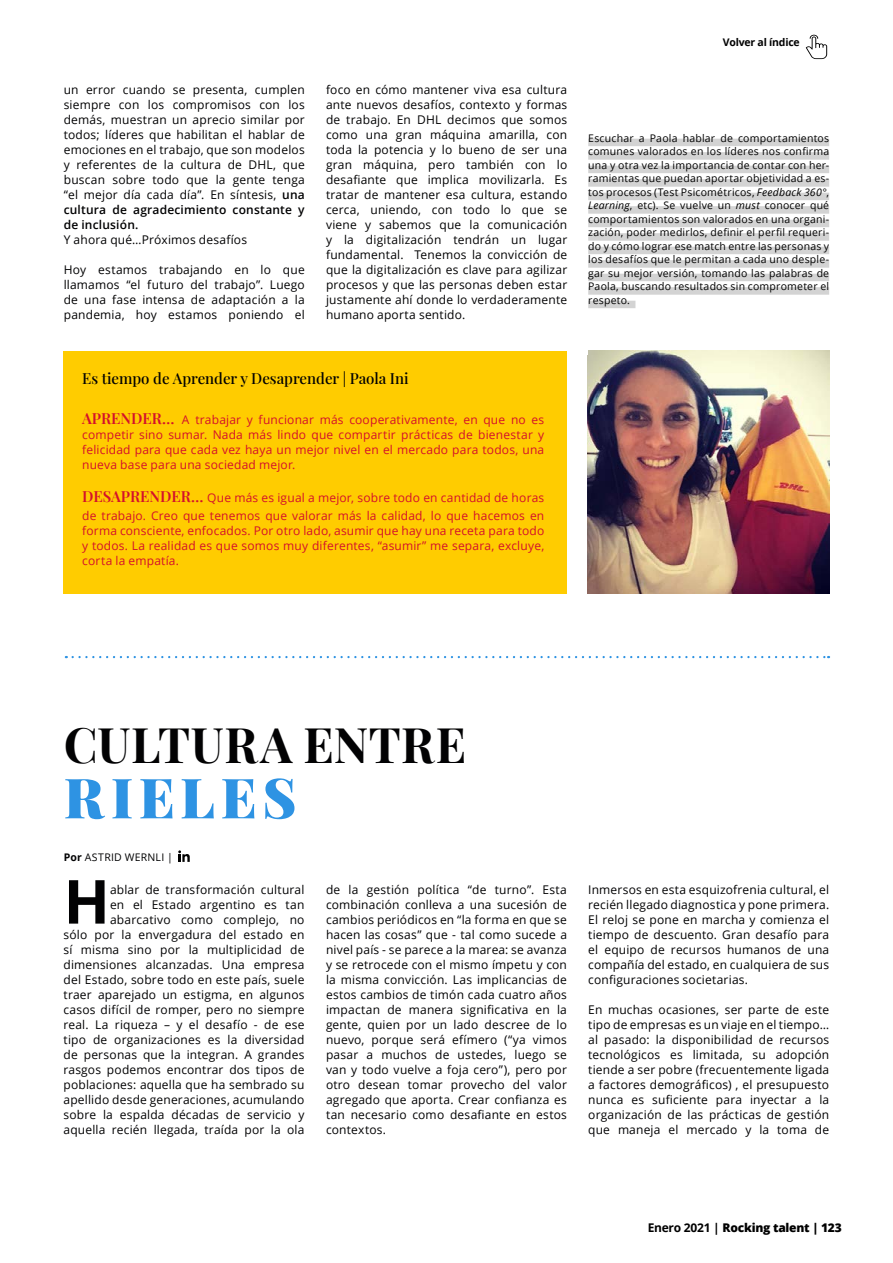
<style>
.page{position:relative;width:893px;height:1263px;background:#fff}
.page>*{position:absolute;margin:0;border:0;box-sizing:border-box;transform-origin:0 0}
.t1{font:700 60.75px "Open Sans";color:#020203}
.t2{font:900 55.5px "Playfair Display";letter-spacing:.1em;color:#2e93e3}
.t3{font:700 48px "Playfair Display";letter-spacing:.01em;color:#020203}
.t4{font:500 15px "Playfair Display";color:#020203}
.t5{font:12px/15px "Open Sans";letter-spacing:.015em;color:#020203;text-align:justify}
.t6{font:12px/15px "Open Sans";letter-spacing:.015em;color:#d4102b;text-align:justify}
.t7{font:800 12px "Open Sans";letter-spacing:-.02em;color:#000}
.t8{font:10.5px/13.5px "Open Sans";letter-spacing:.02em;color:#000;text-align:justify}
.t9{font:10.5px "Open Sans";letter-spacing:.03em;color:#020203}
.t10{font:700 10.5px "Open Sans";letter-spacing:-.02em;color:#000}
.s1{font-weight:600}
.s2{font-family:"Playfair Display";font-weight:600;font-size:15px}
.s3{font-style:italic}
.s4{font-weight:700}
</style>
<div class="page">
<img style="left:588px;top:351px;width:241px;height:242px">
<svg style="left:178px;top:850px;width:12px;height:12px"></svg>
<div style="left:588px;top:139px;width:241px;height:7px;background:#d3d3d3"></div>
<div style="left:588px;top:152px;width:241px;height:8px;background:#d3d3d3"></div>
<div style="left:588px;top:166px;width:241px;height:7px;background:#d3d3d3"></div>
<div style="left:588px;top:179px;width:241px;height:8px;background:#d3d3d3"></div>
<div style="left:588px;top:193px;width:241px;height:7px;background:#d3d3d3"></div>
<div style="left:588px;top:206px;width:241px;height:8px;background:#d3d3d3"></div>
<div style="left:588px;top:220px;width:241px;height:7px;background:#d3d3d3"></div>
<div style="left:588px;top:233px;width:241px;height:8px;background:#d3d3d3"></div>
<div style="left:588px;top:247px;width:241px;height:7px;background:#d3d3d3"></div>
<div style="left:588px;top:260px;width:241px;height:8px;background:#d3d3d3"></div>
<div style="left:588px;top:274px;width:241px;height:7px;background:#d3d3d3"></div>
<div style="left:588px;top:287px;width:241px;height:8px;background:#d3d3d3"></div>
<div style="left:588px;top:301px;width:47px;height:7px;background:#d3d3d3"></div>
<div style="left:64px;top:351px;width:503px;height:242px;background:#fc0"></div>
<svg style="left:73px;top:656px;width:756px;height:2px"></svg>
<svg style="left:806px;top:35px;width:21px;height:24px"></svg>
<p class="t5" style="left:64px;top:82px;width:242px">un error cuando se presenta, cumplen siempre con los compromisos con los demás, muestran un aprecio similar por todos; líderes que habilitan el hablar de emociones en el trabajo, que son modelos y referentes de la cultura de DHL, que buscan sobre todo que la gente tenga “el mejor día cada día”. En síntesis, <span class="s1">una cultura de agradecimiento constante y de inclusión.</span></p>
<p class="t5" style="left:64px;top:232px;width:185px">Y ahora qué…Próximos desafíos</p>
<p class="t5" style="left:64px;top:262px;width:242px">Hoy estamos trabajando en lo que llamamos “el futuro del trabajo”. Luego de una fase intensa de adaptación a la pandemia, hoy estamos poniendo el</p>
<p class="t5" style="left:326px;top:82px;width:243px">foco en cómo mantener viva esa cultura ante nuevos desafíos, contexto y formas de trabajo. En DHL decimos que somos como una gran máquina amarilla, con toda la potencia y lo bueno de ser una gran máquina, pero también con lo desafiante que implica movilizarla. Es tratar de mantener esa cultura, estando cerca, uniendo, con todo lo que se viene y sabemos que la comunicación y la digitalización tendrán un lugar fundamental. Tenemos la convicción de que la digitalización es clave para agilizar procesos y que las personas deben estar justamente ahí donde lo verdaderamente humano aporta sentido.</p>
<p class="t4" style="left:82px;top:367px;width:328px">Es tiempo de Aprender y Desaprender | Paola Ini</p>
<p class="t6" style="left:82px;top:412px;width:464px"><span class="s2">APRENDER…</span> A trabajar y funcionar más cooperativamente, en que no es competir sino sumar. Nada más lindo que compartir prácticas de bienestar y felicidad para que cada vez haya un mejor nivel en el mercado para todos, una nueva base para una sociedad mejor.</p>
<p class="t6" style="left:82px;top:488px;width:464px;line-height:18px"><span class="s2">DESAPRENDER…</span> Que más es igual a mejor, sobre todo en cantidad de horas de trabajo. Creo que tenemos que valorar más la calidad, lo que hacemos en</p>
<p class="t6" style="left:82px;top:523px;width:464px">forma consciente, enfocados. Por otro lado, asumir que hay una receta para todo y todos. La realidad es que somos muy diferentes, “asumir” me separa, excluye, corta la empatía.</p>
<p class="t10" style="left:723px;top:35px;width:78px">Volver al índice</p>
<p class="t8" style="left:588px;top:131px;width:242px">Escuchar a Paola hablar de comportamientos comunes valorados en los líderes nos confirma una y otra vez la importancia de contar con her&shy;ramientas que puedan aportar objetividad a es&shy;tos procesos (Test Psicométricos, <span class="s3">Feedback 360°</span>, <span class="s3">Learning</span>, etc). Se vuelve un <span class="s3">must</span> conocer qué comportamientos son valorados en una organi&shy;zación, poder medirlos, definir el perfil requeri&shy;do y cómo lograr ese match entre las personas y los desafíos que le permitan a cada uno desple&shy;gar su mejor versión, tomando las palabras de Paola, buscando resultados sin comprometer el respeto.</p>
<h3 class="t3" style="left:64px;top:707px;width:404px">CULTURA ENTRE</h3>
<h2 class="t2" style="left:64px;top:754px;width:234px">RIELES</h2>
<p class="t9" style="left:64px;top:850px;width:111px"><span class="s4">Por</span> ASTRID WERNLI |</p>
<h1 class="t1" style="left:64px;top:859px;width:48px">H</h1>
<p class="t5" style="left:64px;top:881px;width:242px;text-align:right">ablar de transformación cultural<br>en el Estado argentino es tan abarcativo como complejo, no<br>sólo por la envergadura del estado en sí misma sino por la multiplicidad de dimensiones alcanzadas. Una empresa del Estado, sobre todo en este país, suele traer aparejado un estigma, en algunos casos difícil de romper, pero no siempre real. La riqueza – y el desafío - de ese tipo de organizaciones es la diversidad de personas que la integran. A grandes rasgos podemos encontrar dos tipos de poblaciones: aquella que ha sembrado su apellido desde generaciones, acumulando sobre la espalda décadas de servicio y aquella recién llegada, traída por la ola</p>
<p class="t5" style="left:326px;top:881px;width:242px">de la gestión política “de turno”. Esta combinación conlleva a una sucesión de cambios periódicos en “la forma en que se hacen las cosas” que - tal como sucede a nivel país - se parece a la marea: se avanza y se retrocede con el mismo ímpetu y con la misma convicción. Las implicancias de estos cambios de timón cada cuatro años impactan de manera significativa en la gente, quien por un lado descree de lo nuevo, porque será efímero (“ya vimos pasar a muchos de ustedes, luego se van y todo vuelve a foja cero”), pero por otro desean tomar provecho del valor agregado que aporta. Crear confianza es tan necesario como desafiante en estos contextos.</p>
<p class="t5" style="left:588px;top:881px;width:242px">Inmersos en esta esquizofrenia cultural, el recién llegado diagnostica y pone primera.<br>El reloj se pone en marcha y comienza el tiempo de descuento. Gran desafío para el equipo de recursos humanos de una compañía del estado, en cualquiera de sus configuraciones societarias.</p>
<p class="t5" style="left:588px;top:1001px;width:242px">En muchas ocasiones, ser parte de este tipo de empresas es un viaje en el tiempo… al pasado: la disponibilidad de recursos tecnológicos es limitada, su adopción tiende a ser pobre (frecuentemente ligada a factores demográficos) , el presupuesto nunca es suficiente para inyectar a la organización de las prácticas de gestión que maneja el mercado y la toma de</p>
<p class="t7" style="left:648px;top:1219px;width:196px"><span class="s4">Enero 2021 |</span> Rocking talent | 123</p>
</div>
